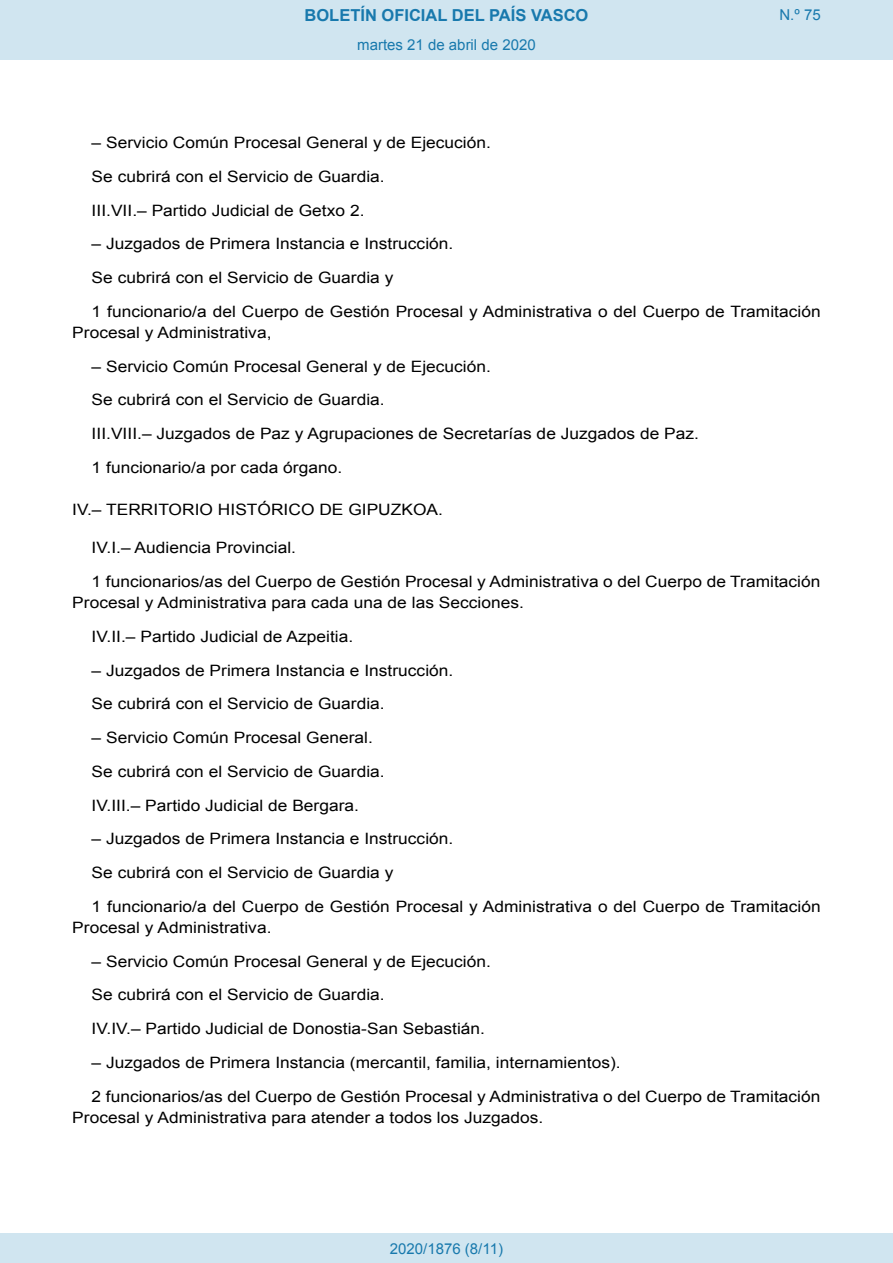
<style>
.page{position:relative;width:893px;height:1263px;background:#fff}
.page>*{position:absolute;margin:0;border:0;box-sizing:border-box;transform-origin:0 0}
.t1{font:700 16.5px "Arial";color:#1879ad}
.BOPVDetalle{font:15.6px/21px "Arial";color:#000;scale:1.11 1}
.BOPVDisposicion{font:15.6px "Arial";color:#000;scale:1.11 1}
.Paginacion_Centro{font:15px "Arial";color:#1879ad}
</style>
<div class="page">
<div style="left:0;top:0;width:893px;height:60px;background:#d0e5f0"></div>
<div style="left:0;top:1233px;width:893px;height:30px;background:#d0e5f0"></div>
<p class="t1" style="left:305px;top:4px;width:285px">BOLETÍN OFICIAL DEL PAÍS VASCO</p>
<p class="Paginacion_Centro" style="left:357px;top:35px;width:180px">martes 21 de abril de 2020</p>
<p class="Paginacion_Centro" style="left:779px;top:5px;width:43px">N.º 75</p>
<p class="BOPVDetalle" style="left:92px;top:132px;width:361px">– Servicio Común Procesal General y de Ejecución.</p>
<p class="BOPVDetalle" style="left:92px;top:166px;width:265px">Se cubrirá con el Servicio de Guardia.</p>
<p class="BOPVDetalle" style="left:92px;top:200px;width:247px">III.VII.– Partido Judicial de Getxo 2.</p>
<p class="BOPVDetalle" style="left:92px;top:234px;width:327px">– Juzgados de Primera Instancia e Instrucción.</p>
<p class="BOPVDetalle" style="left:92px;top:267px;width:273px">Se cubrirá con el Servicio de Guardia y</p>
<p class="BOPVDetalle" style="left:72px;top:301px;width:676px;text-indent:19px">1 funcionario/a del Cuerpo de Gestión Procesal y Administrativa o del Cuerpo de Tramitación<br>Procesal y Administrativa,</p>
<p class="BOPVDetalle" style="left:92px;top:356px;width:361px">– Servicio Común Procesal General y de Ejecución.</p>
<p class="BOPVDetalle" style="left:92px;top:390px;width:265px">Se cubrirá con el Servicio de Guardia.</p>
<p class="BOPVDetalle" style="left:92px;top:423px;width:549px">III.VIII.– Juzgados de Paz y Agrupaciones de Secretarías de Juzgados de Paz.</p>
<p class="BOPVDetalle" style="left:92px;top:457px;width:227px">1 funcionario/a por cada órgano.</p>
<p class="BOPVDisposicion" style="left:72px;top:499px;width:335px">IV.– TERRITORIO HISTÓRICO DE GIPUZKOA.</p>
<p class="BOPVDetalle" style="left:92px;top:537px;width:186px">IV.I.– Audiencia Provincial.</p>
<p class="BOPVDetalle" style="left:72px;top:571px;width:676px;text-indent:19px">1 funcionarios/as del Cuerpo de Gestión Procesal y Administrativa o del Cuerpo de Tramitación<br>Procesal y Administrativa para cada una de las Secciones.</p>
<p class="BOPVDetalle" style="left:92px;top:626px;width:237px">IV.II.– Partido Judicial de Azpeitia.</p>
<p class="BOPVDetalle" style="left:92px;top:660px;width:327px">– Juzgados de Primera Instancia e Instrucción.</p>
<p class="BOPVDetalle" style="left:92px;top:693px;width:265px">Se cubrirá con el Servicio de Guardia.</p>
<p class="BOPVDetalle" style="left:92px;top:727px;width:255px">– Servicio Común Procesal General.</p>
<p class="BOPVDetalle" style="left:92px;top:761px;width:265px">Se cubrirá con el Servicio de Guardia.</p>
<p class="BOPVDetalle" style="left:92px;top:795px;width:242px">IV.III.– Partido Judicial de Bergara.</p>
<p class="BOPVDetalle" style="left:92px;top:828px;width:327px">– Juzgados de Primera Instancia e Instrucción.</p>
<p class="BOPVDetalle" style="left:92px;top:862px;width:273px">Se cubrirá con el Servicio de Guardia y</p>
<p class="BOPVDetalle" style="left:72px;top:896px;width:676px;text-indent:19px">1 funcionario/a del Cuerpo de Gestión Procesal y Administrativa o del Cuerpo de Tramitación<br>Procesal y Administrativa.</p>
<p class="BOPVDetalle" style="left:92px;top:951px;width:361px">– Servicio Común Procesal General y de Ejecución.</p>
<p class="BOPVDetalle" style="left:92px;top:984px;width:265px">Se cubrirá con el Servicio de Guardia.</p>
<p class="BOPVDetalle" style="left:92px;top:1018px;width:356px">IV.IV.– Partido Judicial de Donostia-San Sebastián.</p>
<p class="BOPVDetalle" style="left:92px;top:1052px;width:478px">– Juzgados de Primera Instancia (mercantil, familia, internamientos).</p>
<p class="BOPVDetalle" style="left:72px;top:1086px;width:676px;text-indent:19px">2 funcionarios/as del Cuerpo de Gestión Procesal y Administrativa o del Cuerpo de Tramitación<br>Procesal y Administrativa para atender a todos los Juzgados.</p>
<p class="Paginacion_Centro" style="left:390px;top:1238px;width:115px">2020/1876 (8/11)</p>
</div>
